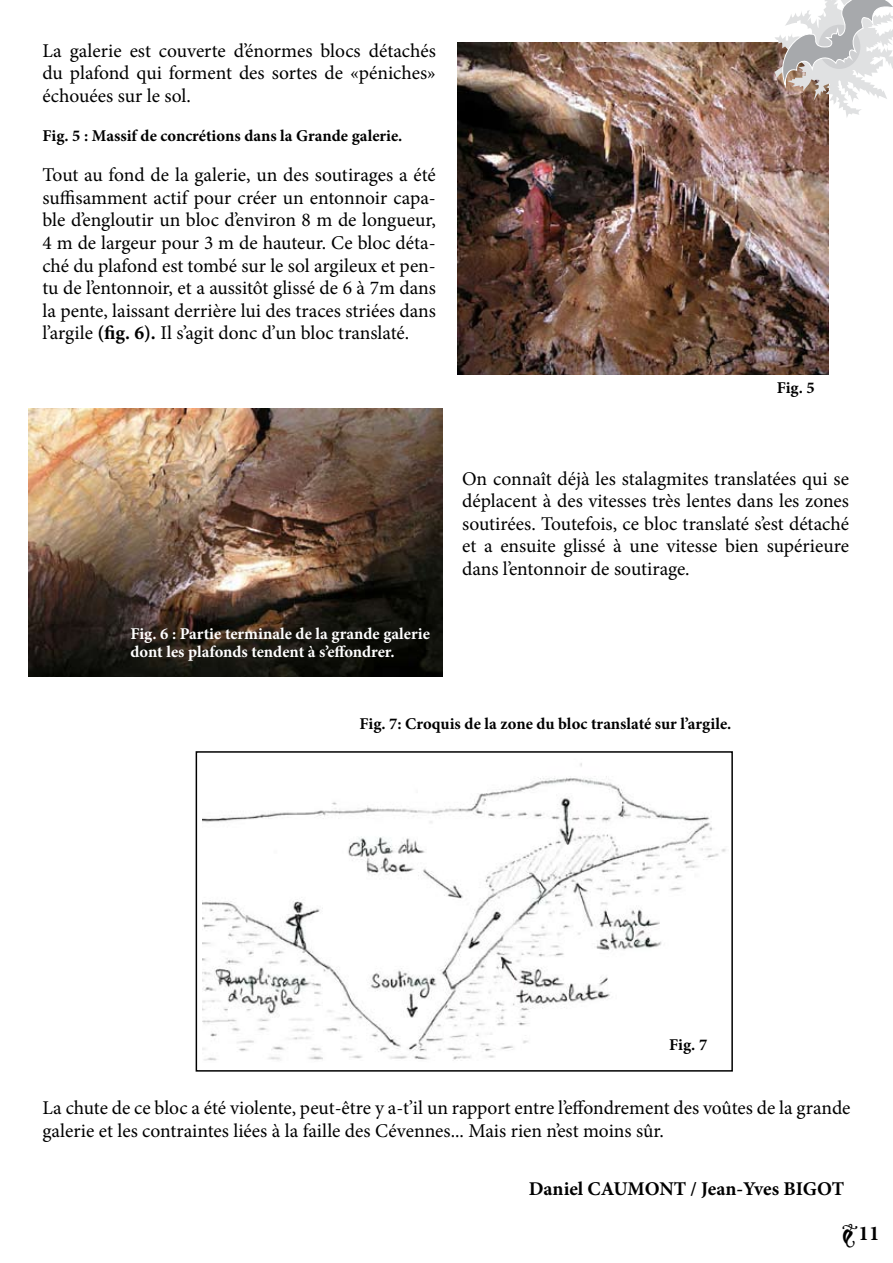
<style>
.page{position:relative;width:893px;height:1263px;background:#fff}
.page>*{position:absolute;margin:0;border:0;box-sizing:border-box;transform-origin:0 0}
.t1{font:700 21px "Minion Pro";color:#000}
.t2{font:19.5px/22.5px "Minion Pro";color:#000;text-align:justify}
.t3{font:700 19.5px "Minion Pro";letter-spacing:-.01em;color:#000}
.t4{font:700 16.5px "Minion Pro";letter-spacing:-.01em;color:#000}
.t5{font:700 16.5px/18px "Minion Pro";letter-spacing:-.005em;color:#fff}
.s1{font-weight:700}
</style>
<div class="page">
<img style="left:457px;top:43px;width:371px;height:332px">
<img style="left:29px;top:408px;width:413px;height:268px">
<img style="left:202px;top:763px;width:524px;height:298px">
<div style="left:196px;top:751px;width:537px;height:320px;border:2px solid #000"></div>
<svg style="left:774px;top:0;width:119px;height:118px"></svg>
<p class="t2" style="left:43px;top:39px;width:395px">La galerie est couverte d’énormes blocs détachés du plafond qui forment des sortes de «péniches» échouées sur le sol.</p>
<p class="t4" style="left:43px;top:124px;width:361px">Fig. 5 : Massif de concrétions dans la Grande galerie.</p>
<p class="t2" style="left:43px;top:164px;width:395px">Tout au fond de la galerie, un des soutirages a été suffisamment actif pour créer un entonnoir capa&shy;ble d’engloutir un bloc d’environ 8 m de longueur, 4 m de largeur pour 3 m de hauteur. Ce bloc déta&shy;ché du plafond est tombé sur le sol argileux et pen&shy;tu de l’entonnoir, et a aussitôt glissé de 6 à 7m dans la pente, laissant derrière lui des traces striées dans l’argile <span class="s1">(fig. 6).</span> Il s’agit donc d’un bloc translaté.</p>
<p class="t4" style="left:777px;top:376px;width:40px">Fig. 5</p>
<p class="t5" style="left:130px;top:624px;width:301px">Fig. 6 : Partie terminale de la grande galerie dont les plafonds tendent à s’effondrer.</p>
<p class="t2" style="left:462px;top:467px;width:388px">On connaît déjà les stalagmites translatées qui se déplacent à des vitesses très lentes dans les zones soutirées. Toutefois, ce bloc translaté s’est détaché et a ensuite glissé à une vitesse bien supérieure dans l’entonnoir de soutirage.</p>
<p class="t4" style="left:359px;top:712px;width:373px">Fig. 7: Croquis de la zone du bloc translaté sur l’argile.</p>
<p class="t4" style="left:669px;top:1033px;width:40px">Fig. 7</p>
<p class="t2" style="left:43px;top:1097px;width:810px">La chute de ce bloc a été violente, peut-être y a-t’il un rapport entre l’effondrement des voûtes de la grande galerie et les contraintes liées à la faille des Cévennes... Mais rien n’est moins sûr.</p>
<p class="t3" style="left:529px;top:1175px;width:316px">Daniel CAUMONT / Jean-Yves BIGOT</p>
<p class="t1" style="left:842px;top:1219px;width:39px">•11</p>
</div>
